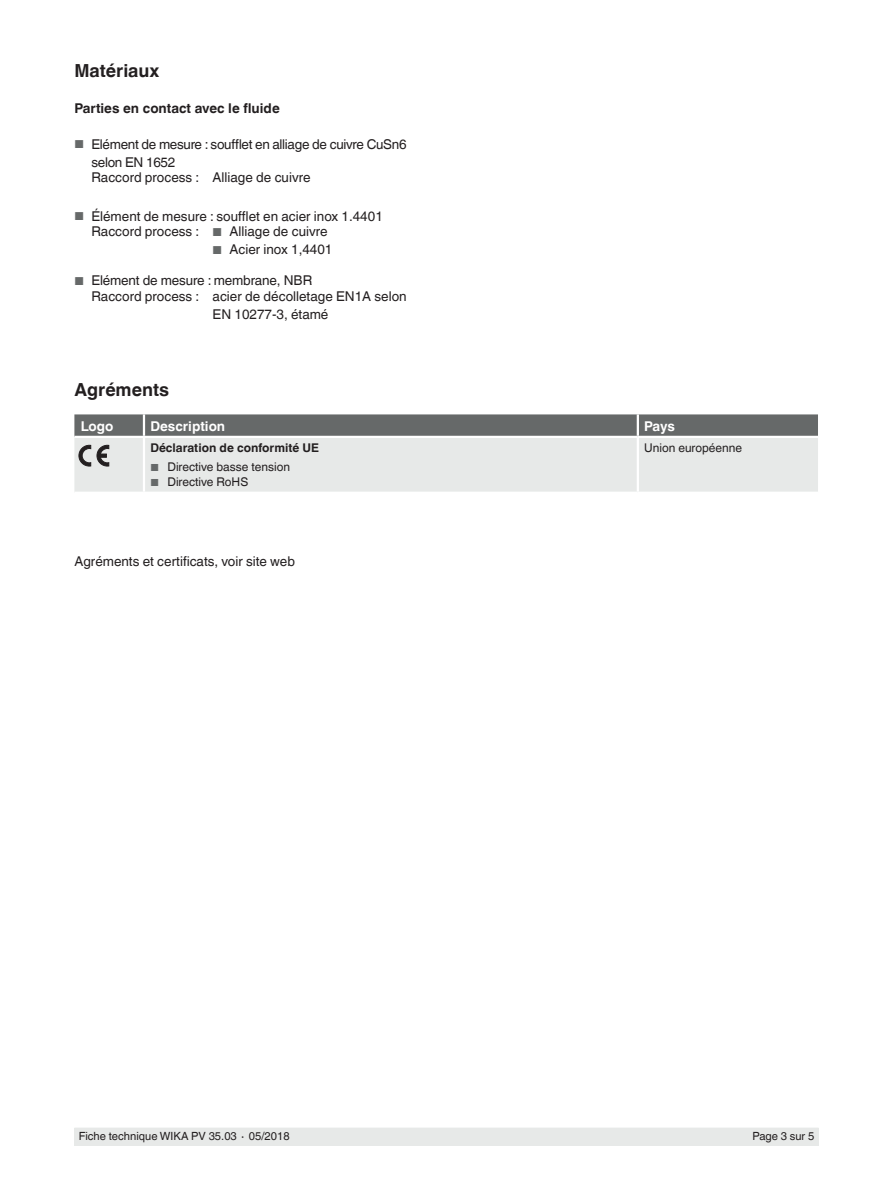
<style>
.page{position:relative;width:893px;height:1188px;background:#fff}
.page>*{position:absolute;margin:0;border:0;box-sizing:border-box;transform-origin:0 0}
.t1{font:700 18px "Helvetica World";color:#231f20}
.t2{font:13.5px/15.8px "Helvetica World";color:#231f20}
.t3{font:13.5px/18px "Helvetica World";letter-spacing:-.02em;color:#231f20}
.t4{font:700 13.5px "Helvetica World";color:#231f20}
.t5{font:700 13.5px "Helvetica World";color:#fff}
.t6{font:12px "Helvetica World";color:#231f20}
.t7{font:700 12px "Helvetica World";color:#231f20}
.t8{font:11.25px "Helvetica World";color:#231f20}
.s1{font-size:11.55px;color:#666969}
.s2{font-size:10.2px;color:#666969}
</style>
<div class="page">
<div style="left:74px;top:1128px;width:745px;height:17px;background:#e7e9e8"></div>
<svg style="left:74px;top:414px;width:744px;height:78px;background:#c4c6c5"></svg>
<h1 class="t1" style="left:74px;top:60px;width:87px">Matériaux</h1>
<p class="t4" style="left:74px;top:100px;width:207px">Parties en contact avec le fluide</p>
<p class="t3" style="left:91px;top:135px;width:317px;text-indent:-17px"><span class="s1">■</span> Elément de mesure : soufflet en alliage de cuivre CuSn6 selon EN 1652</p>
<p class="t2" style="left:91px;top:170px;width:221px">Raccord process : Alliage de cuivre</p>
<p class="t2" style="left:91px;top:208px;width:293px;text-indent:-17px"><span class="s1">■</span> Élément de mesure : soufflet en acier inox 1.4401<br>Raccord process : <span class="s1">■</span> Alliage de cuivre</p>
<p class="t2" style="left:213px;top:242px;width:121px"><span class="s1">■</span> Acier inox 1,4401</p>
<p class="t2" style="left:91px;top:273px;width:317px;text-indent:-17px"><span class="s1">■</span> Elément de mesure : membrane, NBR<br>Raccord process : acier de décolletage EN1A selon</p>
<p class="t2" style="left:213px;top:307px;width:117px">EN 10277-3, étamé</p>
<h1 class="t1" style="left:74px;top:380px;width:96px">Agréments</h1>
<p class="t5" style="left:81px;top:418px;width:34px">Logo</p>
<p class="t5" style="left:150px;top:418px;width:76px">Description</p>
<p class="t5" style="left:644px;top:418px;width:32px">Pays</p>
<p class="t7" style="left:150px;top:441px;width:170px">Déclaration de conformité UE</p>
<p class="t6" style="left:150px;top:460px;width:141px"><span class="s2">■</span> Directive basse tension</p>
<p class="t6" style="left:150px;top:475px;width:99px"><span class="s2">■</span> Directive RoHS</p>
<p class="t6" style="left:644px;top:441px;width:99px">Union européenne</p>
<p class="t2" style="left:74px;top:553px;width:222px">Agréments et certificats, voir site web</p>
<p class="t8" style="left:79px;top:1130px;width:212px">Fiche technique WIKA PV 35.03 ∙ 05/2018</p>
<p class="t8" style="left:753px;top:1130px;width:63px">Page 3 sur 5</p>
</div>
